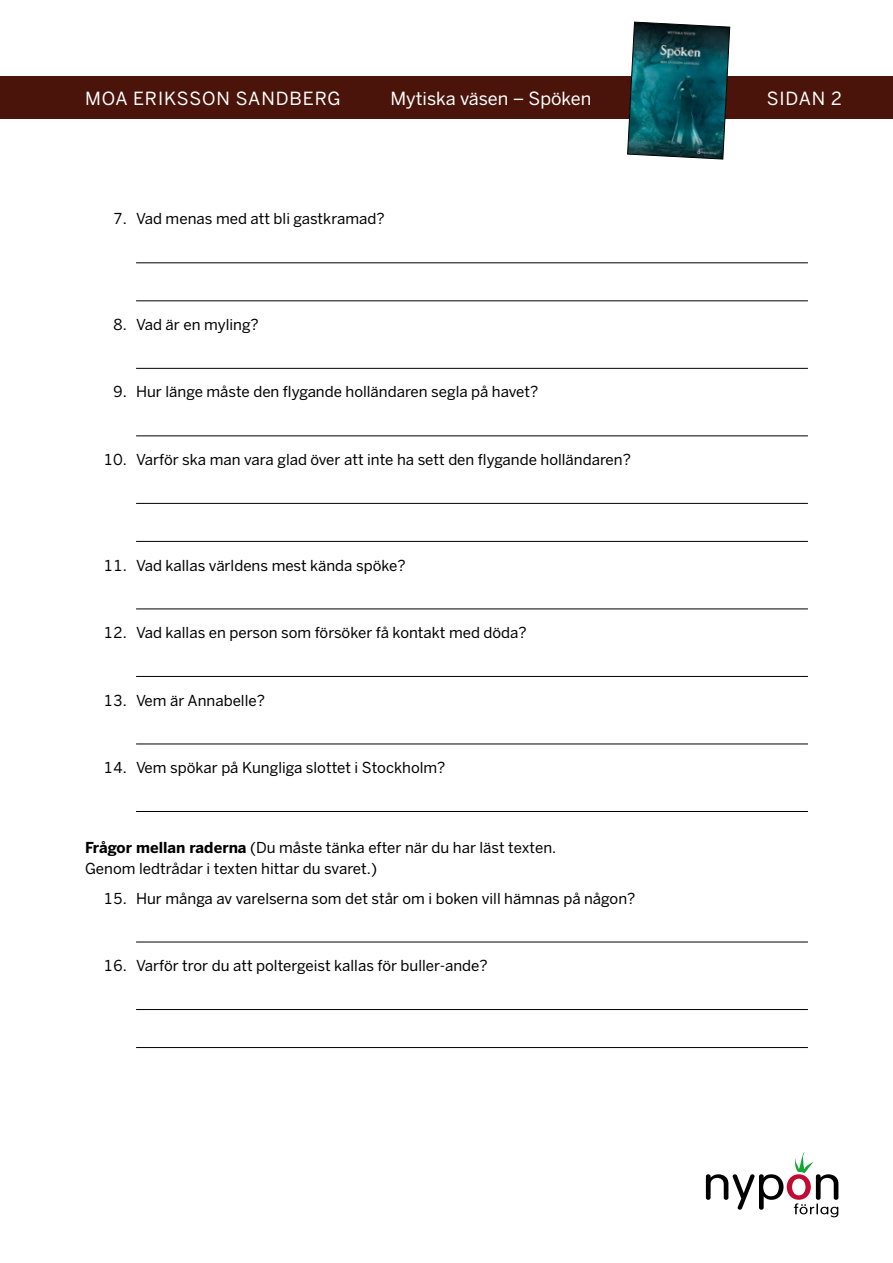
<style>
.page{position:relative;width:893px;height:1263px;background:#fff}
.page>*{position:absolute;margin:0;border:0;box-sizing:border-box;transform-origin:0 0}
.t1{font:18px "Benton Sans";letter-spacing:.05em;color:#fff}
.t2{font:18px "Benton Sans";color:#fff}
.t3{font:18px "Benton Sans";letter-spacing:.025em;color:#fff}
.t4{font:15px/21px "Benton Sans";color:#000}
.s1{font-weight:700}
</style>
<div class="page">
<svg style="left:706px;top:1152px;width:132px;height:65px"></svg>
<div style="left:0;top:77px;width:893px;height:42px;background:#4a140a"></div>
<svg style="left:627px;top:21px;width:103px;height:139px;background:#225c64"></svg>
<hr style="left:136px;top:262px;width:672px;height:1px;background:#000">
<hr style="left:136px;top:300px;width:672px;height:1px;background:#000">
<hr style="left:136px;top:368px;width:672px;height:1px;background:#000">
<hr style="left:136px;top:435px;width:672px;height:1px;background:#000">
<hr style="left:136px;top:503px;width:672px;height:1px;background:#000">
<hr style="left:136px;top:541px;width:672px;height:1px;background:#000">
<hr style="left:136px;top:608px;width:672px;height:1px;background:#000">
<hr style="left:136px;top:676px;width:672px;height:1px;background:#000">
<hr style="left:136px;top:743px;width:672px;height:1px;background:#000">
<hr style="left:136px;top:811px;width:672px;height:1px;background:#000">
<hr style="left:136px;top:942px;width:672px;height:1px;background:#000">
<hr style="left:136px;top:1009px;width:672px;height:1px;background:#000">
<hr style="left:136px;top:1047px;width:672px;height:1px;background:#000">
<p class="t1" style="left:85px;top:87px;width:257px">MOA ERIKSSON SANDBERG</p>
<p class="t2" style="left:390px;top:87px;width:203px">Mytiska väsen – Spöken</p>
<p class="t3" style="left:767px;top:87px;width:77px">SIDAN 2</p>
<p class="t4" style="left:113px;top:209px;width:273px">7. Vad menas med att bli gastkramad?</p>
<p class="t4" style="left:113px;top:314px;width:147px">8. Vad är en myling?</p>
<p class="t4" style="left:113px;top:382px;width:427px">9. Hur länge måste den flygande holländaren segla på havet?</p>
<p class="t4" style="left:103px;top:449px;width:529px">10. Varför ska man vara glad över att inte ha sett den flygande holländaren?</p>
<p class="t4" style="left:103px;top:555px;width:304px">11. Vad kallas världens mest kända spöke?</p>
<p class="t4" style="left:103px;top:622px;width:425px">12. Vad kallas en person som försöker få kontakt med döda?</p>
<p class="t4" style="left:103px;top:690px;width:163px">13. Vem är Annabelle?</p>
<p class="t4" style="left:103px;top:757px;width:344px">14. Vem spökar på Kungliga slottet i Stockholm?</p>
<p class="t4" style="left:85px;top:837px;width:473px"><span class="s1">Frågor mellan raderna</span> (Du måste tänka efter när du har läst texten.<br>Genom ledtrådar i texten hittar du svaret.)</p>
<p class="t4" style="left:103px;top:888px;width:533px">15. Hur många av varelserna som det står om i boken vill hämnas på någon?</p>
<p class="t4" style="left:103px;top:955px;width:386px">16. Varför tror du att poltergeist kallas för buller-ande?</p>
</div>
